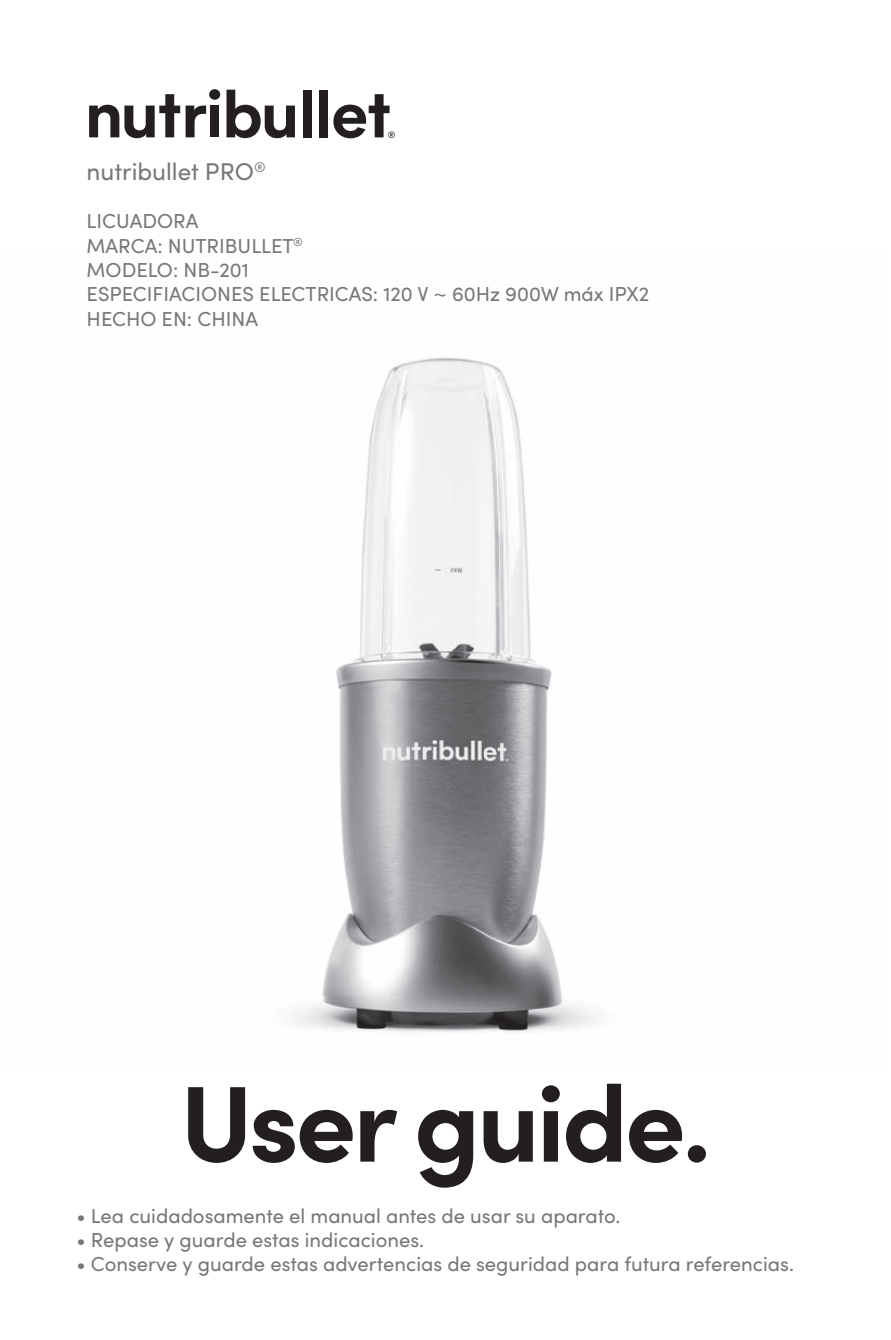
<style>
.page{position:relative;width:891px;height:1340px;background:#fff}
.page>*{position:absolute;margin:0;border:0;box-sizing:border-box;transform-origin:0 0}
.t1{font:700 108px "Sofia Pro";letter-spacing:-.03em;color:#231f20}
.t2{font:24.3px "Sofia Pro";color:#76777b}
.t3{font:20.25px/24.3px "Sofia Pro";color:#76777b}
.t4{font:700 9.45px "Sofia Pro";color:#231f20}
</style>
<div class="page">
<img style="left:293px;top:357px;width:303px;height:676px">
<svg style="left:186px;top:106px;width:20px;height:31px"></svg>
<div style="left:210px;top:106px;width:9px;height:31px;background:#231f20"></div>
<svg style="left:226px;top:90px;width:69px;height:48px"></svg>
<div style="left:303px;top:90px;width:9px;height:47px;background:#231f20"></div>
<div style="left:319px;top:90px;width:9px;height:47px;background:#231f20"></div>
<svg style="left:89px;top:94px;width:91px;height:44px"></svg>
<div style="left:209px;top:89px;width:11px;height:11px;background:#231f20;border-radius:50%"></div>
<svg style="left:333px;top:94px;width:57px;height:44px"></svg>
<p class="t4" style="left:388px;top:127px;width:9px">®</p>
<p class="t2" style="left:87px;top:153px;width:181px">nutribullet PRO<sup>®</sup></p>
<p class="t3" style="left:87px;top:208px;width:564px">LICUADORA<br>MARCA: NUTRIBULLET<sup>®<br></sup>MODELO: NB-201<br>ESPECIFIACIONES ELECTRICAS: 120 V ~ 60Hz 900W máx IPX2<br>HECHO EN: CHINA</p>
<h1 class="t1" style="left:180px;top:1040px;width:533px">User guide.</h1>
<p class="t3" style="left:76px;top:1202px;width:545px">• Lea cuidadosamente el manual antes de usar su aparato.</p>
<p class="t3" style="left:76px;top:1226px;width:349px">• Repase y guarde estas indicaciones.</p>
<p class="t3" style="left:76px;top:1250px;width:719px">• Conserve y guarde estas advertencias de seguridad para futura referencias.</p>
</div>
